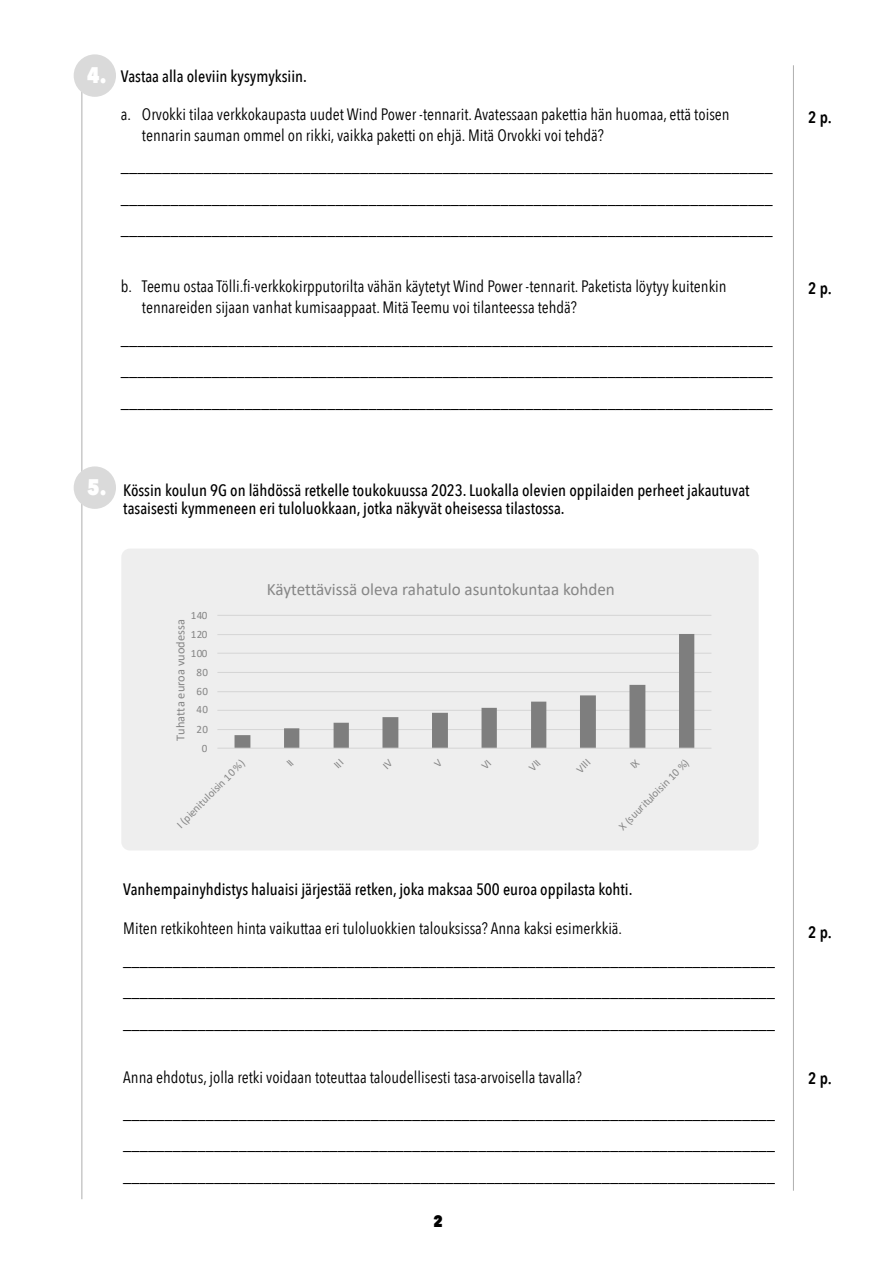
<style>
.page{position:relative;width:893px;height:1263px;background:#fff}
.page>*{position:absolute;margin:0;border:0;box-sizing:border-box;transform-origin:0 0}
.t1{font:800 22.5px "Avenir Next Condensed";color:#fff}
.t2{font:17.4px "Calibri";color:#909090}
.VIIVA{font:16.5px/31.5px "Avenir Next Condensed";color:#000;text-align:justify}
.REG2{font:16.5px/21px "Avenir Next Condensed";color:#000}
.VIIVA-2{font:500 16.5px/18px "Avenir Next Condensed";color:#000}
.Reg{font:16.5px "Avenir Next Condensed";color:#000}
.T1{font:500 16.5px "Avenir Next Condensed";color:#000}
.T1-2{font:600 16.5px "Avenir Next Condensed";color:#000}
.t3{font:800 16.5px "Avenir Next Condensed";color:#000}
.t4{font:12.3px "Calibri";color:#909090}
.t5{font:11.1px "Calibri";letter-spacing:.05em;color:#909090}
</style>
<div class="page">
<hr style="left:793px;top:65px;width:1px;height:1126px;background:#afafaf">
<hr style="left:81px;top:65px;width:1px;height:1134px;background:#afafaf">
<div style="left:74px;top:54px;width:42px;height:43px;background:#dadada;border-radius:50%"></div>
<div style="left:74px;top:466px;width:42px;height:43px;background:#dadada;border-radius:50%"></div>
<div style="left:121px;top:549px;width:638px;height:301px;background:#eee;border-radius:9px"></div>
<svg style="left:217px;top:615px;width:495px;height:134px"></svg>
<p class="t1" style="left:87px;top:61px;width:21px">4.</p>
<p class="T1" style="left:121px;top:66px;width:188px">Vastaa alla oleviin kysymyksiin.</p>
<p class="REG2" style="left:142px;top:103px;width:589px;text-indent:-21px">a. Orvokki tilaa verkkokaupasta uudet Wind Power -tennarit. Avatessaan pakettia hän huomaa, että toisen tennarin sauman ommel on rikki, vaikka paketti on ehjä. Mitä Orvokki voi tehdä?</p>
<p class="VIIVA" style="left:121px;top:150px;width:653px">_______________________________________________________________________________ _______________________________________________________________________________ _______________________________________________________________________________</p>
<p class="REG2" style="left:142px;top:275px;width:586px;text-indent:-21px">b. Teemu ostaa Tölli.fi-verkkokirpputorilta vähän käytetyt Wind Power -tennarit. Paketista löytyy kuitenkin tennareiden sijaan vanhat kumisaappaat. Mitä Teemu voi tilanteessa tehdä?</p>
<p class="VIIVA" style="left:121px;top:322px;width:653px">_______________________________________________________________________________ _______________________________________________________________________________ _______________________________________________________________________________</p>
<p class="t1" style="left:87px;top:473px;width:21px">5.</p>
<p class="VIIVA-2" style="left:123px;top:481px;width:628px">Kössin koulun 9G on lähdössä retkelle toukokuussa 2023. Luokalla olevien oppilaiden perheet jakautuvat tasaisesti kymmeneen eri tuloluokkaan, jotka näkyvät oheisessa tilastossa.</p>
<p class="t5" style="left:191px;top:608px;width:18px">140</p>
<p class="t4" style="left:172px;top:741px;width:123px;rotate:-90deg">Tuhatta euroa vuodessa</p>
<p class="t5" style="left:191px;top:626px;width:18px">120</p>
<p class="t5" style="left:191px;top:645px;width:18px">100</p>
<p class="t5" style="left:196px;top:664px;width:13px">80</p>
<p class="t5" style="left:196px;top:683px;width:13px">60</p>
<p class="t5" style="left:196px;top:702px;width:13px">40</p>
<p class="t5" style="left:196px;top:721px;width:13px">20</p>
<p class="t5" style="left:202px;top:740px;width:7px">0</p>
<p class="t2" style="left:267px;top:577px;width:349px">Käytettävissä oleva rahatulo asuntokuntaa kohden</p>
<p class="t5" style="left:173px;top:821px;width:94px;rotate:-45deg">I (pienituloisin 10 %)</p>
<p class="t5" style="left:573px;top:765px;width:17px;rotate:-45deg">VIII</p>
<p class="t5" style="left:615px;top:822px;width:96px;rotate:-45deg">X (suurituloisin 10 %)</p>
<p class="T1" style="left:123px;top:879px;width:511px">Vanhempainyhdistys haluaisi järjestää retken, joka maksaa 500 euroa oppilasta kohti.</p>
<p class="Reg" style="left:123px;top:914px;width:500px">Miten retkikohteen hinta vaikuttaa eri tuloluokkien talouksissa? Anna kaksi esimerkkiä.</p>
<p class="VIIVA" style="left:123px;top:944px;width:653px">_______________________________________________________________________________ _______________________________________________________________________________ _______________________________________________________________________________</p>
<p class="Reg" style="left:123px;top:1063px;width:460px">Anna ehdotus, jolla retki voidaan toteuttaa taloudellisesti tasa-arvoisella tavalla?</p>
<p class="VIIVA" style="left:123px;top:1096px;width:653px">_______________________________________________________________________________ _______________________________________________________________________________ _______________________________________________________________________________</p>
<p class="t3" style="left:433px;top:1211px;width:11px">2</p>
<p class="T1-2" style="left:808px;top:103px;width:25px">2 p.</p>
<p class="T1-2" style="left:808px;top:274px;width:25px">2 p.</p>
<p class="T1-2" style="left:808px;top:918px;width:25px">2 p.</p>
<p class="T1-2" style="left:808px;top:1064px;width:25px">2 p.</p>
</div>
